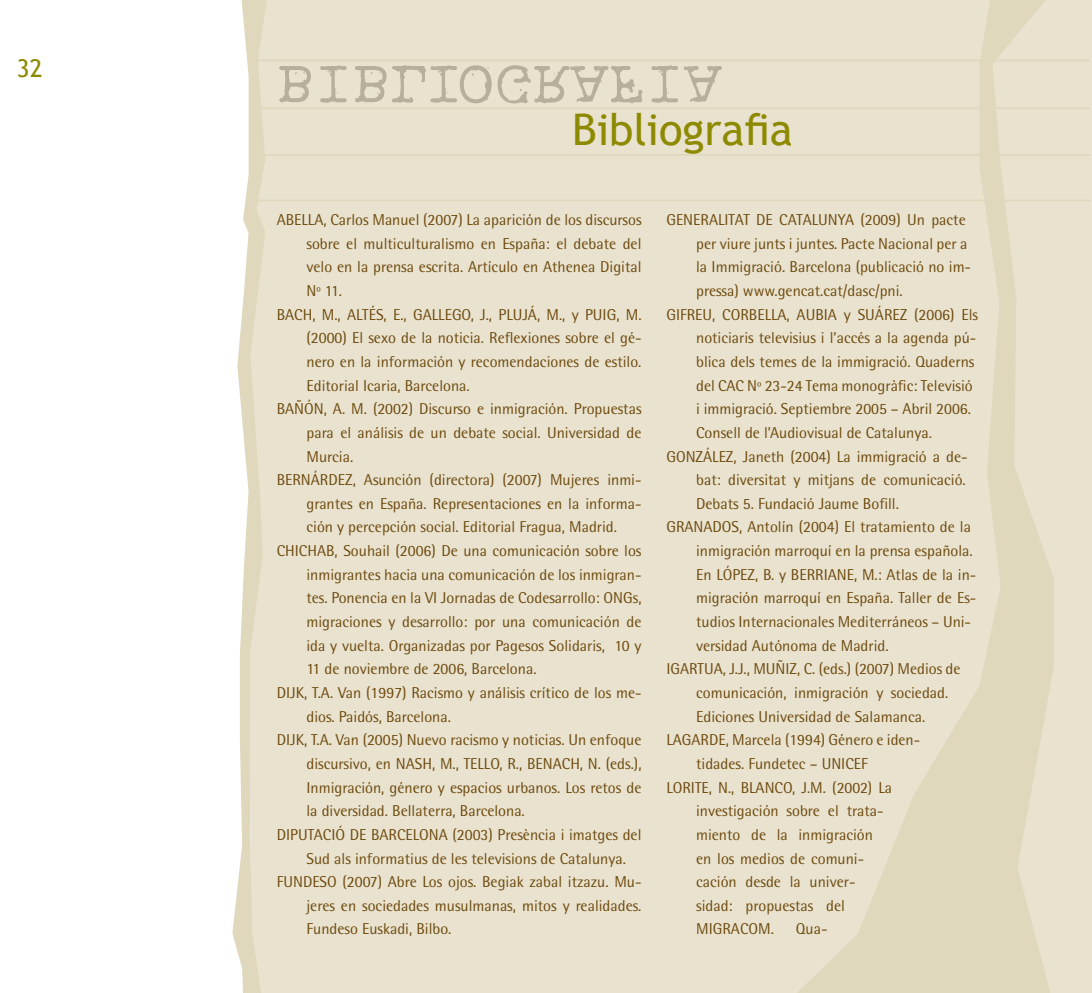
<style>
.page{position:relative;width:1092px;height:993px;background:#fff}
.page>*{position:absolute;margin:0;border:0;box-sizing:border-box;transform-origin:0 0}
.t1{font:43.75px "Trebuchet MS";color:#8e8a00}
.t2{font:24.5px "Trebuchet MS";color:#8e8a00}
.t3{font:15.75px "Rotis Semi Sans";color:#6e4a0d}
</style>
<div class="page">
<div style="left:270px;top:0;width:821px;height:992px;background:#e8e2cf"></div>
<svg style="left:232px;top:0;width:38px;height:992px"></svg>
<hr style="left:255px;top:154px;width:834px;height:2px;background:#dfd8bd">
<hr style="left:250px;top:199px;width:839px;height:2px;background:#dfd8bd">
<hr style="left:249px;top:60px;width:840px;height:1px;background:#dfd8bd">
<hr style="left:255px;top:107px;width:834px;height:2px;background:#dfd8bd">
<svg style="left:797px;top:0;width:256px;height:992px;background:#e6e0cc"></svg>
<svg style="left:797px;top:718px;width:252px;height:274px;background:#e2dcc4"></svg>
<div style="left:279px;top:0;width:442px;height:992px;background:#e8e2cf"></div>
<h2 class="t2" style="left:17px;top:54px;width:27px">32</h2>
<h1 class="t1" style="left:572px;top:104px;width:222px">Bibliografia</h1>
<p class="t3" style="left:277px;top:210px;width:366px">ABELLA, Carlos Manuel (2007) La aparición de los discursos</p>
<p class="t3" style="left:306px;top:234px;width:336px">sobre el multiculturalismo en España: el debate del</p>
<p class="t3" style="left:306px;top:258px;width:336px">velo en la prensa escrita. Artículo en Athenea Digital</p>
<p class="t3" style="left:306px;top:281px;width:37px">Nº 11.</p>
<p class="t3" style="left:277px;top:305px;width:366px">BACH, M., ALTÉS, E., GALLEGO, J., PLUJÁ, M., y PUIG, M.</p>
<p class="t3" style="left:306px;top:328px;width:336px">(2000) El sexo de la noticia. Reflexiones sobre el gé-</p>
<p class="t3" style="left:306px;top:352px;width:336px">nero en la información y recomendaciones de estilo.</p>
<p class="t3" style="left:306px;top:376px;width:165px">Editorial Icaria, Barcelona.</p>
<p class="t3" style="left:277px;top:399px;width:366px">BAÑÓN, A. M. (2002) Discurso e inmigración. Propuestas</p>
<p class="t3" style="left:306px;top:423px;width:336px">para el análisis de un debate social. Universidad de</p>
<p class="t3" style="left:306px;top:447px;width:48px">Murcia.</p>
<p class="t3" style="left:277px;top:470px;width:366px">BERNÁRDEZ, Asunción (directora) (2007) Mujeres inmi-</p>
<p class="t3" style="left:306px;top:494px;width:336px">grantes en España. Representaciones en la informa-</p>
<p class="t3" style="left:306px;top:517px;width:312px">ción y percepción social. Editorial Fragua, Madrid.</p>
<p class="t3" style="left:277px;top:541px;width:366px">CHICHAB, Souhail (2006) De una comunicación sobre los</p>
<p class="t3" style="left:306px;top:565px;width:336px">inmigrantes hacia una comunicación de los inmigran-</p>
<p class="t3" style="left:306px;top:588px;width:336px">tes. Ponencia en la VI Jornadas de Codesarrollo: ONGs,</p>
<p class="t3" style="left:306px;top:612px;width:336px">migraciones y desarrollo: por una comunicación de</p>
<p class="t3" style="left:306px;top:636px;width:336px">ida y vuelta. Organizadas por Pagesos Solidaris, 10 y</p>
<p class="t3" style="left:306px;top:659px;width:231px">11 de noviembre de 2006, Barcelona.</p>
<p class="t3" style="left:277px;top:683px;width:366px">DIJK, T.A. Van (1997) Racismo y análisis crítico de los me-</p>
<p class="t3" style="left:306px;top:706px;width:146px">dios. Paidós, Barcelona.</p>
<p class="t3" style="left:277px;top:730px;width:366px">DIJK, T.A. Van (2005) Nuevo racismo y noticias. Un enfoque</p>
<p class="t3" style="left:306px;top:754px;width:336px">discursivo, en NASH, M., TELLO, R., BENACH, N. (eds.),</p>
<p class="t3" style="left:306px;top:777px;width:336px">Inmigración, género y espacios urbanos. Los retos de</p>
<p class="t3" style="left:306px;top:801px;width:220px">la diversidad. Bellaterra, Barcelona.</p>
<p class="t3" style="left:277px;top:825px;width:366px">DIPUTACIÓ DE BARCELONA (2003) Presència i imatges del</p>
<p class="t3" style="left:306px;top:848px;width:321px">Sud als informatius de les televisions de Catalunya.</p>
<p class="t3" style="left:277px;top:872px;width:366px">FUNDESO (2007) Abre Los ojos. Begiak zabal itzazu. Mu-</p>
<p class="t3" style="left:306px;top:895px;width:336px">jeres en sociedades musulmanas, mitos y realidades.</p>
<p class="t3" style="left:306px;top:919px;width:146px">Fundeso Euskadi, Bilbo.</p>
<p class="t3" style="left:666px;top:210px;width:301px">GENERALITAT DE CATALUNYA (2009) Un pacte</p>
<p class="t3" style="left:696px;top:234px;width:273px">per viure junts i juntes. Pacte Nacional per a</p>
<p class="t3" style="left:696px;top:258px;width:276px">la Immigració. Barcelona (publicació no im-</p>
<p class="t3" style="left:696px;top:281px;width:208px">pressa) www.gencat.cat/dasc/pni.</p>
<p class="t3" style="left:666px;top:305px;width:313px">GIFREU, CORBELLA, AUBIA y SUÁREZ (2006) Els</p>
<p class="t3" style="left:696px;top:328px;width:281px">noticiaris televisius i l’accés a la agenda pú-</p>
<p class="t3" style="left:696px;top:352px;width:280px">blica dels temes de la immigració. Quaderns</p>
<p class="t3" style="left:696px;top:376px;width:278px">del CAC Nº 23-24 Tema monogràfic: Televisió</p>
<p class="t3" style="left:696px;top:399px;width:276px">i immigració. Septiembre 2005 – Abril 2006.</p>
<p class="t3" style="left:696px;top:423px;width:237px">Consell de l’Audiovisual de Catalunya.</p>
<p class="t3" style="left:666px;top:447px;width:302px">GONZÁLEZ, Janeth (2004) La immigració a de-</p>
<p class="t3" style="left:696px;top:470px;width:271px">bat: diversitat y mitjans de comunicació.</p>
<p class="t3" style="left:696px;top:494px;width:204px">Debats 5. Fundació Jaume Bofill.</p>
<p class="t3" style="left:666px;top:517px;width:306px">GRANADOS, Antolín (2004) El tratamiento de la</p>
<p class="t3" style="left:696px;top:541px;width:278px">inmigración marroquí en la prensa española.</p>
<p class="t3" style="left:696px;top:565px;width:281px">En LÓPEZ, B. y BERRIANE, M.: Atlas de la in-</p>
<p class="t3" style="left:696px;top:588px;width:282px">migración marroquí en España. Taller de Es-</p>
<p class="t3" style="left:696px;top:612px;width:276px">tudios Internacionales Mediterráneos – Uni-</p>
<p class="t3" style="left:696px;top:636px;width:194px">versidad Autónoma de Madrid.</p>
<p class="t3" style="left:666px;top:659px;width:296px">IGARTUA, J.J., MUÑIZ, C. (eds.) (2007) Medios de</p>
<p class="t3" style="left:696px;top:683px;width:253px">comunicación, inmigración y sociedad.</p>
<p class="t3" style="left:696px;top:706px;width:231px">Ediciones Universidad de Salamanca.</p>
<p class="t3" style="left:666px;top:730px;width:255px">LAGARDE, Marcela (1994) Género e iden-</p>
<p class="t3" style="left:696px;top:754px;width:173px">tidades. Fundetec – UNICEF</p>
<p class="t3" style="left:666px;top:777px;width:227px">LORITE, N., BLANCO, J.M. (2002) La</p>
<p class="t3" style="left:696px;top:801px;width:189px">investigación sobre el trata-</p>
<p class="t3" style="left:696px;top:825px;width:178px">miento de la inmigración</p>
<p class="t3" style="left:696px;top:848px;width:169px">en los medios de comuni-</p>
<p class="t3" style="left:696px;top:872px;width:161px">cación desde la univer-</p>
<p class="t3" style="left:696px;top:895px;width:150px">sidad: propuestas del</p>
<p class="t3" style="left:696px;top:919px;width:79px">MIGRACOM.</p>
<p class="t3" style="left:795px;top:919px;width:33px">Qua-</p>
</div>
